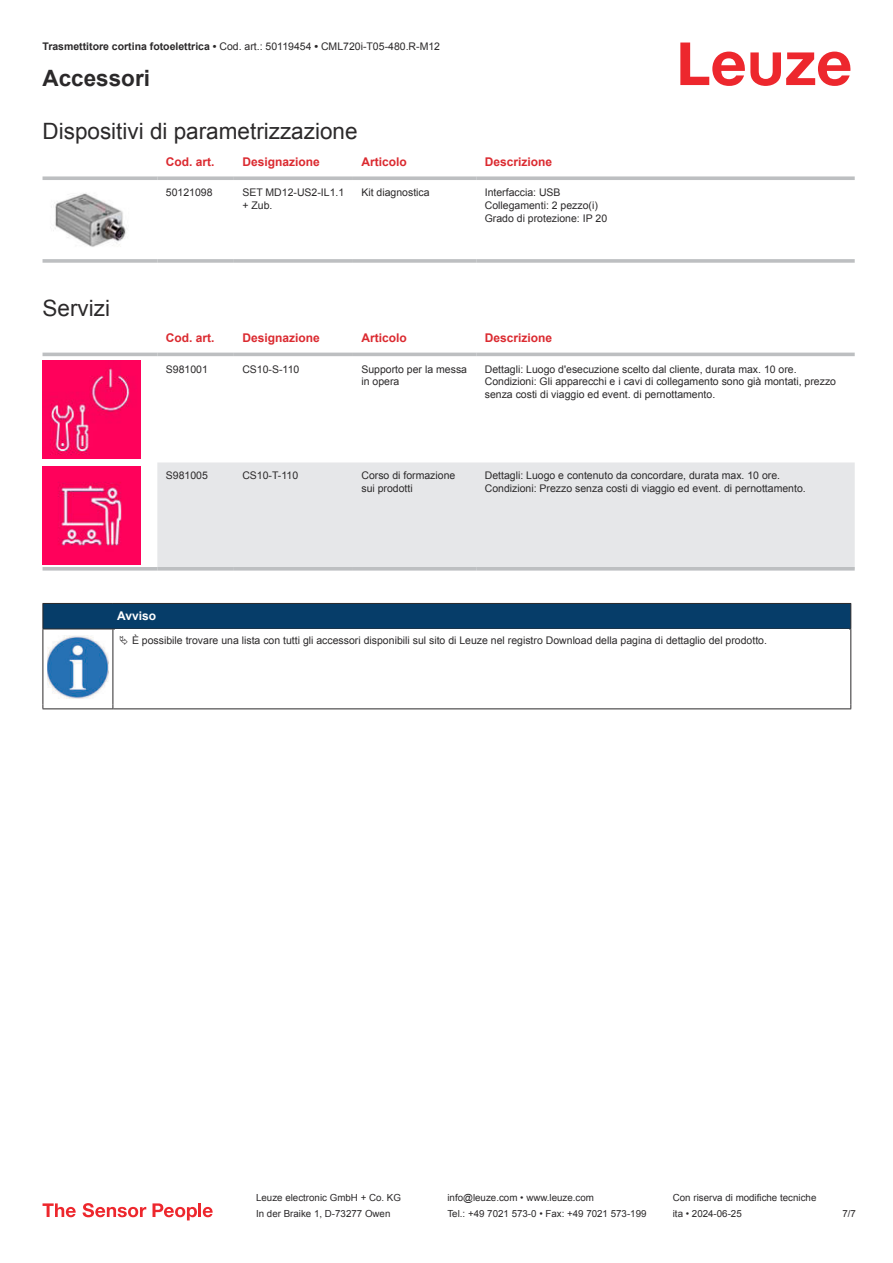
<style>
.page{position:relative;width:893px;height:1263px;background:#fff}
.page>*{position:absolute;margin:0;border:0;box-sizing:border-box;transform-origin:0 0}
.t1{font:22.5px "Arial";color:#2b292a}
.t2{font:700 22.5px "Arial";color:#2b292a}
.t3{font:700 12px "Arial";color:#db2a30}
.t4{font:700 12px "Arial";color:#fff}
.t5{font:10.5px/12.6px "Arial";color:#2b292a}
.t6{font:9.75px "Arial";color:#2b292a}
.s1{font-weight:700}
</style>
<div class="page">
<svg style="left:680px;top:43px;width:170px;height:43px"></svg>
<svg style="left:43px;top:176px;width:114px;height:4px"></svg>
<svg style="left:157px;top:176px;width:77px;height:4px"></svg>
<svg style="left:234px;top:176px;width:119px;height:4px"></svg>
<svg style="left:353px;top:176px;width:123px;height:4px"></svg>
<svg style="left:476px;top:176px;width:379px;height:4px;background:#c4c6c8"></svg>
<svg style="left:43px;top:259px;width:114px;height:4px"></svg>
<hr style="left:157px;top:259px;width:77px;height:4px;background:#c5c7c9">
<svg style="left:234px;top:259px;width:119px;height:4px"></svg>
<svg style="left:353px;top:259px;width:123px;height:4px"></svg>
<hr style="left:476px;top:259px;width:379px;height:4px;background:#c5c7c9">
<img style="left:53px;top:193px;width:73px;height:54px">
<svg style="left:43px;top:352px;width:812px;height:213px"></svg>
<div style="left:157px;top:462px;width:698px;height:105px;background:#e6e7e9"></div>
<hr style="left:43px;top:353px;width:114px;height:3px;background:#bdbfc1">
<hr style="left:157px;top:353px;width:77px;height:3px;background:#bdbfc1">
<hr style="left:234px;top:353px;width:119px;height:3px;background:#bdbfc1">
<hr style="left:353px;top:353px;width:123px;height:3px;background:#bdbfc1">
<hr style="left:476px;top:353px;width:379px;height:3px;background:#bdbfc1">
<svg style="left:43px;top:567px;width:114px;height:4px"></svg>
<svg style="left:157px;top:567px;width:77px;height:4px"></svg>
<svg style="left:234px;top:567px;width:119px;height:4px"></svg>
<svg style="left:353px;top:567px;width:123px;height:4px"></svg>
<svg style="left:476px;top:567px;width:379px;height:4px;background:#c3c5c7"></svg>
<img style="left:43px;top:360px;width:97px;height:98px">
<img style="left:43px;top:467px;width:97px;height:97px">
<hr style="left:43px;top:629px;width:70px;height:1px;background:#2b292a">
<svg style="left:43px;top:603px;width:808px;height:26px;background:#083c65"></svg>
<hr style="left:113px;top:629px;width:738px;height:1px;background:#2b292a">
<hr style="left:43px;top:629px;width:1px;height:75px;background:#2b292a">
<hr style="left:113px;top:629px;width:1px;height:75px;background:#2b292a">
<hr style="left:850px;top:629px;width:1px;height:75px;background:#2b292a">
<hr style="left:43px;top:708px;width:70px;height:1px;background:#2b292a">
<hr style="left:113px;top:708px;width:738px;height:1px;background:#2b292a">
<img style="left:47px;top:635px;width:61px;height:63px">
<svg style="left:43px;top:1203px;width:33px;height:14px"></svg>
<svg style="left:83px;top:1203px;width:63px;height:14px"></svg>
<svg style="left:153px;top:1203px;width:44px;height:17px"></svg>
<hr style="left:198px;top:1203px;width:3px;height:14px;background:#ed272d">
<svg style="left:203px;top:1207px;width:10px;height:10px"></svg>
<p class="t5" style="left:43px;top:41px;width:399px"><span class="s1">Trasmettitore cortina fotoelettrica •</span> Cod. art.: 50119454 <span class="s1">•</span> CML720i-T05-480.R-M12</p>
<h1 class="t2" style="left:43px;top:70px;width:109px">Accessori</h1>
<h1 class="t1" style="left:43px;top:123px;width:317px">Dispositivi di parametrizzazione</h1>
<p class="t3" style="left:166px;top:157px;width:50px">Cod. art.</p>
<p class="t3" style="left:242px;top:157px;width:79px">Designazione</p>
<p class="t3" style="left:361px;top:157px;width:47px">Articolo</p>
<p class="t3" style="left:485px;top:157px;width:69px">Descrizione</p>
<p class="t5" style="left:166px;top:187px;width:48px">50121098</p>
<p class="t5" style="left:242px;top:187px;width:103px">SET MD12-US2-IL1.1 + Zub.</p>
<p class="t5" style="left:361px;top:187px;width:70px">Kit diagnostica</p>
<p class="t5" style="left:485px;top:187px;width:124px">Interfaccia: USB<br>Collegamenti: 2 pezzo(i)<br>Grado di protezione: IP 20</p>
<h1 class="t1" style="left:43px;top:299px;width:69px">Servizi</h1>
<p class="t3" style="left:166px;top:333px;width:50px">Cod. art.</p>
<p class="t3" style="left:242px;top:333px;width:79px">Designazione</p>
<p class="t3" style="left:361px;top:333px;width:47px">Articolo</p>
<p class="t3" style="left:485px;top:333px;width:69px">Descrizione</p>
<p class="t5" style="left:166px;top:364px;width:44px">S981001</p>
<p class="t5" style="left:242px;top:364px;width:58px">CS10-S-110</p>
<p class="t5" style="left:361px;top:364px;width:107px">Supporto per la messa in opera</p>
<p class="t5" style="left:485px;top:364px;width:353px">Dettagli: Luogo d'esecuzione scelto dal cliente, durata max. 10 ore.<br>Condizioni: Gli apparecchi e i cavi di collegamento sono già montati, prezzo senza costi di viaggio ed event. di pernottamento.</p>
<p class="t5" style="left:166px;top:470px;width:44px">S981005</p>
<p class="t5" style="left:242px;top:470px;width:57px">CS10-T-110</p>
<p class="t5" style="left:361px;top:470px;width:95px">Corso di formazione sui prodotti</p>
<p class="t5" style="left:485px;top:470px;width:322px">Dettagli: Luogo e contenuto da concordare, durata max. 10 ore.<br>Condizioni: Prezzo senza costi di viaggio ed event. di pernottamento.</p>
<p class="t4" style="left:117px;top:612px;width:40px">Avviso</p>
<p class="t5" style="left:132px;top:635px;width:636px">È possibile trovare una lista con tutti gli accessori disponibili sul sito di Leuze nel registro Download della pagina di dettaglio del prodotto.</p>
<p class="t6" style="left:256px;top:1194px;width:146px">Leuze electronic GmbH + Co. KG</p>
<p class="t6" style="left:447px;top:1194px;width:148px">info@leuze.com • www.leuze.com</p>
<p class="t6" style="left:673px;top:1194px;width:145px">Con riserva di modifiche tecniche</p>
<p class="t6" style="left:256px;top:1210px;width:136px">In der Braike 1, D-73277 Owen</p>
<p class="t6" style="left:447px;top:1210px;width:201px">Tel.: +49 7021 573-0 • Fax: +49 7021 573-199</p>
<p class="t6" style="left:673px;top:1210px;width:70px">ita • 2024-06-25</p>
<p class="t6" style="left:842px;top:1210px;width:15px">7 /7</p>
</div>
